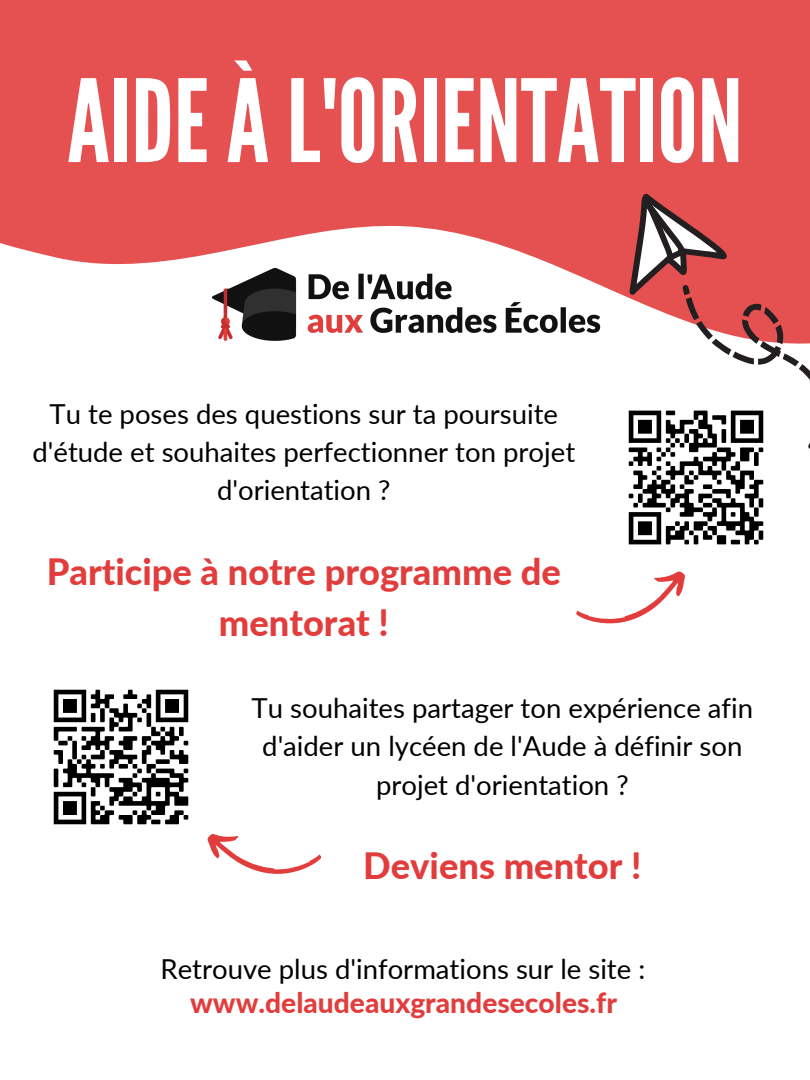
<style>
.page{position:relative;width:810px;height:1080px;background:#fff}
.page>*{position:absolute;margin:0;border:0;box-sizing:border-box;transform-origin:0 0}
.t1{font:114.19px "League Gothic";color:#fff}
.t2{font:800 36.25px/50.6px "Lato";color:#e23d3d;text-align:center}
.t3{font:800 28.12px "Lato";color:#e23d3d}
.t4{font:27.5px/38.4px "Lato";color:#000;text-align:center}
</style>
<div class="page">
<svg style="left:0;top:0;width:810px;height:341px;background:#e86767"></svg>
<svg style="left:601px;top:192px;width:209px;height:188px"></svg>
<img style="left:213px;top:268px;width:387px;height:72px">
<img style="left:628px;top:410px;width:136px;height:135px">
<img style="left:53px;top:689px;width:136px;height:136px">
<svg style="left:576px;top:571px;width:109px;height:53px"></svg>
<svg style="left:207px;top:834px;width:115px;height:40px"></svg>
<h1 class="t1" style="left:67px;top:55px;width:677px">AIDEÀL'ORIENTATION</h1>
<p class="t4" style="left:32px;top:394px;width:544px">Tu te poses des questions sur ta poursuite d'étude et souhaites perfectionner ton projet d'orientation ?</p>
<h2 class="t2" style="left:47px;top:546px;width:516px">Participe à notre programme de mentorat !</h2>
<p class="t4" style="left:252px;top:688px;width:503px">Tu souhaites partager ton expérience afin d'aider un lycéen de l'Aude à définir son projet d'orientation ?</p>
<h2 class="t2" style="left:363px;top:840px;width:280px">Deviens mentor !</h2>
<p class="t4" style="left:160px;top:949px;width:486px">Retrouve plus d'informations sur le site :</p>
<p class="t3" style="left:190px;top:985px;width:428px">www.delaudeauxgrandesecoles.fr</p>
</div>
